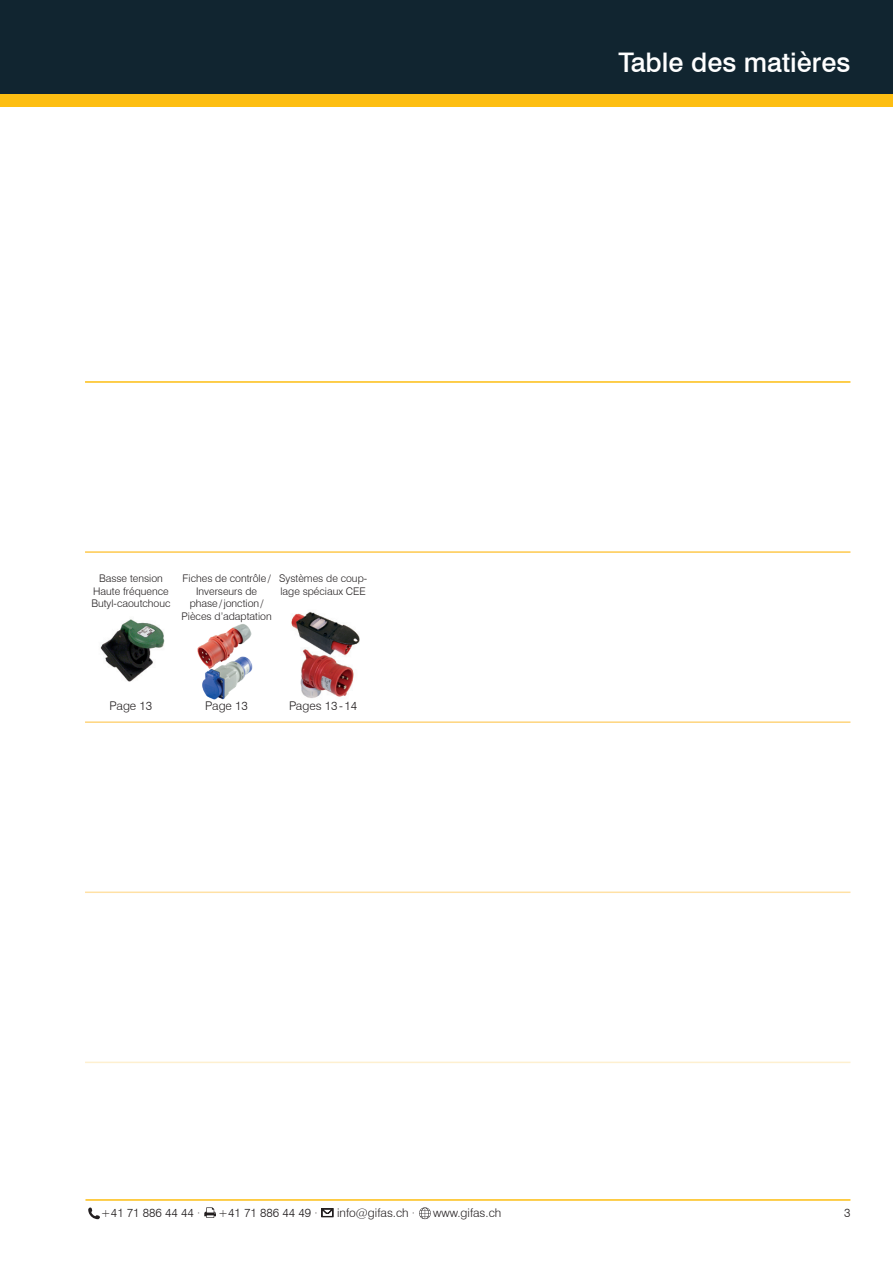
<style>
.page{position:relative;width:893px;height:1263px;background:#fff}
.page>*{position:absolute;margin:0;border:0;box-sizing:border-box;transform-origin:0 0}
.t1{font:500 27px "Swiss 721 BT";color:#fff}
.t2{font:300 12px "Swiss 721 BT";color:#231f20}
.t3{font:300 10.5px/12.6px "Swiss 721 BT";color:#231f20;text-align:center}
</style>
<div class="page">
<div style="left:0;top:64px;width:893px;height:42px;background:#fdbe12"></div>
<div style="left:0;top:0;width:893px;height:94px;background:#112530"></div>
<hr style="left:85px;top:381px;width:765px;height:2px;background:#fdbe12">
<hr style="left:85px;top:551px;width:765px;height:2px;background:#fec94d">
<hr style="left:85px;top:721px;width:765px;height:2px;background:#fed57c">
<hr style="left:85px;top:1061px;width:765px;height:2px;background:#fef0d0">
<hr style="left:85px;top:891px;width:765px;height:2px;background:#ffe1a5">
<hr style="left:85px;top:1199px;width:765px;height:2px;background:#fdbe12">
<svg style="left:88px;top:1207px;width:12px;height:12px"></svg>
<svg style="left:204px;top:1207px;width:12px;height:11px"></svg>
<svg style="left:322px;top:1208px;width:11px;height:9px"></svg>
<svg style="left:419px;top:1207px;width:12px;height:12px"></svg>
<img style="left:300px;top:659px;width:54px;height:39px">
<img style="left:100px;top:619px;width:65px;height:63px">
<img style="left:291px;top:611px;width:69px;height:48px">
<img style="left:202px;top:665px;width:51px;height:35px">
<img style="left:197px;top:624px;width:55px;height:45px">
<p class="t3" style="left:91px;top:572px;width:81px">Basse tension<br>Haute fréquence<br>Butyl-caoutchouc</p>
<p class="t3" style="left:182px;top:572px;width:92px">Fiches de contrôle/<br>Inverseurs de phase/jonction/<br>Pièces d’adaptation</p>
<p class="t3" style="left:279px;top:572px;width:90px;text-align:left">Systèmes de coup&shy;lage spéciaux CEE</p>
<p class="t2" style="left:110px;top:699px;width:44px">Page 13</p>
<p class="t2" style="left:205px;top:699px;width:44px">Page 13</p>
<p class="t2" style="left:289px;top:698px;width:70px">Pages 13-14</p>
<h1 class="t1" style="left:618px;top:46px;width:234px">Table des matières</h1>
<p class="t2" style="left:101px;top:1205px;width:101px">+41 71 886 44 44 ·</p>
<p class="t2" style="left:218px;top:1205px;width:101px">+41 71 886 44 49 ·</p>
<p class="t2" style="left:337px;top:1205px;width:80px">info@gifas.ch ·</p>
<p class="t2" style="left:433px;top:1205px;width:70px">www.gifas.ch</p>
<p class="t2" style="left:844px;top:1206px;width:8px">3</p>
</div>
